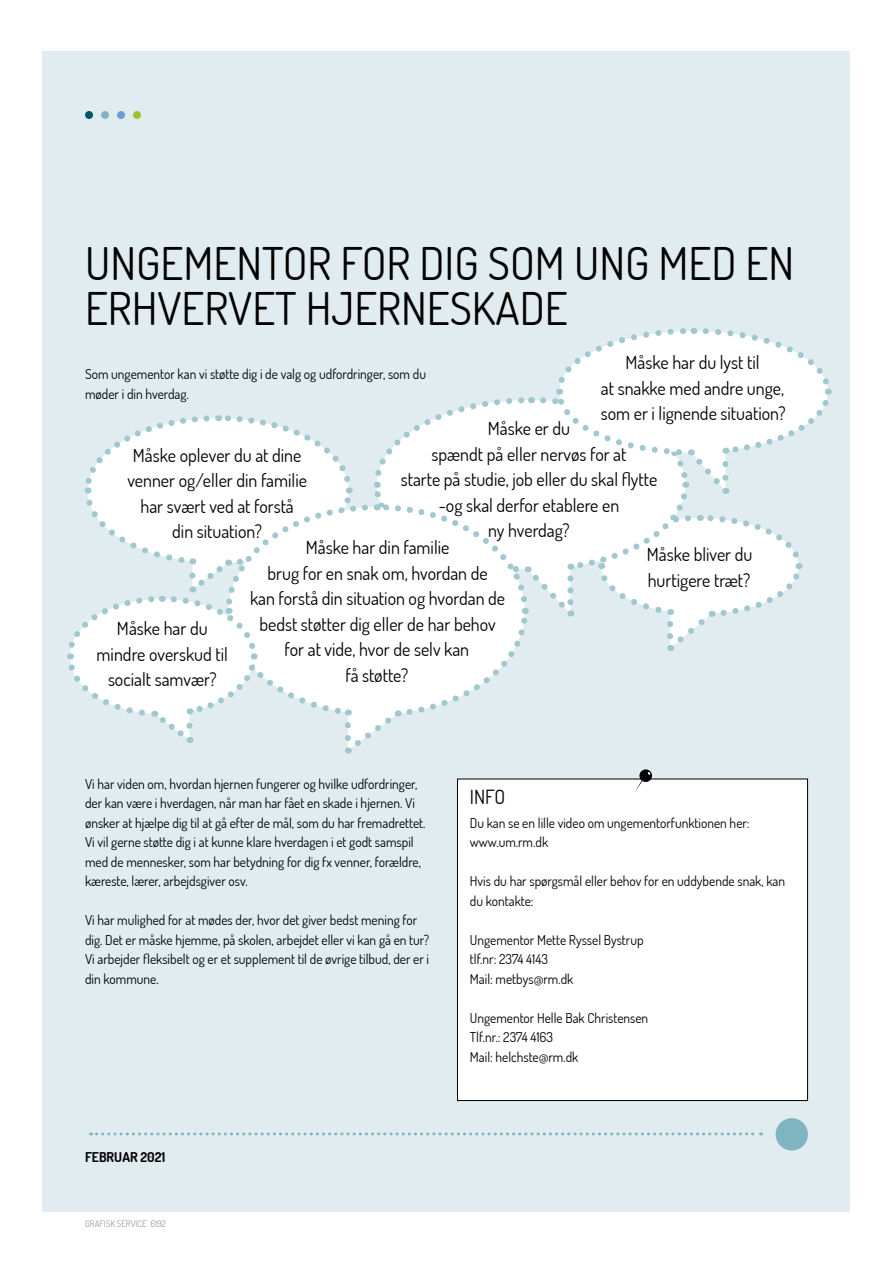
<style>
.page{position:relative;width:893px;height:1263px;background:#fff}
.page>*{position:absolute;margin:0;border:0;box-sizing:border-box;transform-origin:0 0}
.Overskrift_1_1{font:45px/45px "Dosis";color:#000}
.Overskrift_2{font:19.5px "Dosis";color:#000}
.Talebobel{font:18px/25.5px "Dosis";color:#000;text-align:center}
.BT{font:13.5px/19.5px "Dosis";color:#000}
.sidetal_små{font:700 13.5px "Dosis";color:#000}
.sidetal_små-2{font:9px "Dosis";color:#9a9b9b}
</style>
<div class="page">
<div style="left:43px;top:51px;width:807px;height:1161px;background:#e0ecef"></div>
<div style="left:85px;top:111px;width:8px;height:8px;background:#005864;border-radius:50%"></div>
<div style="left:101px;top:111px;width:8px;height:8px;background:#7eb5c0;border-radius:50%"></div>
<div style="left:133px;top:111px;width:8px;height:8px;background:#9ac32f;border-radius:50%"></div>
<div style="left:117px;top:111px;width:8px;height:8px;background:#6b9ed5;border-radius:50%"></div>
<svg style="left:91px;top:1132px;width:670px;height:3px"></svg>
<div style="left:776px;top:1118px;width:32px;height:32px;background:#7eb5c0;border-radius:50%"></div>
<div style="left:457px;top:779px;width:350px;height:321px;background:#fff"></div>
<div style="left:457px;top:779px;width:351px;height:322px;border:1px solid #000"></div>
<svg style="left:639px;top:769px;width:13px;height:13px"></svg>
<svg style="left:634px;top:772px;width:16px;height:20px"></svg>
<svg style="left:67px;top:328px;width:765px;height:425px"></svg>
<p class="Overskrift_1_1" style="left:85px;top:239px;width:711px">UNGEMENTOR FOR DIG SOM UNG MED EN<br>ERHVERVET HJERNESKADE</p>
<p class="Talebobel" style="left:601px;top:349px;width:187px">Måske har du lyst til<br>at snakke med andre unge, som er i lignende situation?</p>
<p class="BT" style="left:85px;top:364px;width:343px">Som ungementor kan vi støtte dig i de valg og udfordringer, som du møder i din hverdag.</p>
<p class="Talebobel" style="left:401px;top:415px;width:258px">Måske er du<br>spændt på eller nervøs for at<br>starte på studie, job eller du skal flytte -og skal derfor etablere en<br>ny hverdag?</p>
<p class="Talebobel" style="left:133px;top:442px;width:170px">Måske oplever du at dine</p>
<p class="Talebobel" style="left:127px;top:467px;width:181px">venner og/eller din familie har svært ved at forstå<br>din situation?</p>
<p class="Talebobel" style="left:250px;top:534px;width:257px">Måske har din familie<br>brug for en snak om, hvordan de<br>kan forstå din situation og hvordan de bedst støtter dig eller de har behov for at vide, hvor de selv kan<br>få støtte?</p>
<p class="Talebobel" style="left:647px;top:541px;width:107px">Måske bliver du</p>
<p class="Talebobel" style="left:648px;top:566px;width:104px">hurtigere træt?</p>
<p class="Talebobel" style="left:97px;top:615px;width:133px">Måske har du mindre overskud til socialt samvær?</p>
<p class="BT" style="left:85px;top:774px;width:342px">Vi har viden om, hvordan hjernen fungerer og hvilke udfordringer, der kan være i hverdagen, når man har fået en skade i hjernen. Vi ønsker at hjælpe dig til at gå efter de mål, som du har fremadrettet.</p>
<p class="BT" style="left:85px;top:832px;width:337px">Vi vil gerne støtte dig i at kunne klare hverdagen i et godt samspil med de mennesker, som har betydning for dig fx venner, forældre, kæreste, lærer, arbejdsgiver osv.</p>
<p class="BT" style="left:85px;top:910px;width:346px">Vi har mulighed for at mødes der, hvor det giver bedst mening for dig. Det er måske hjemme, på skolen, arbejdet eller vi kan gå en tur?<br>Vi arbejder fleksibelt og er et supplement til de øvrige tilbud, der er i din kommune.</p>
<p class="sidetal_små" style="left:85px;top:1147px;width:82px">FEBRUAR 2021</p>
<p class="sidetal_små-2" style="left:85px;top:1218px;width:83px">GRAFISK SERVICE 6192</p>
<p class="Overskrift_2" style="left:470px;top:783px;width:37px">INFO</p>
<p class="BT" style="left:470px;top:813px;width:281px">Du kan se en lille video om ungementorfunktionen her: www.um.rm.dk</p>
<p class="BT" style="left:470px;top:871px;width:317px">Hvis du har spørgsmål eller behov for en uddybende snak, kan du kontakte:</p>
<p class="BT" style="left:470px;top:930px;width:175px">Ungementor Mette Ryssel Bystrup tlf.nr: 2374 4143<br>Mail: metbys@rm.dk</p>
<p class="BT" style="left:470px;top:1008px;width:180px">Ungementor Helle Bak Christensen<br>Tlf.nr.: 2374 4163<br>Mail: helchste@rm.dk</p>
</div>
